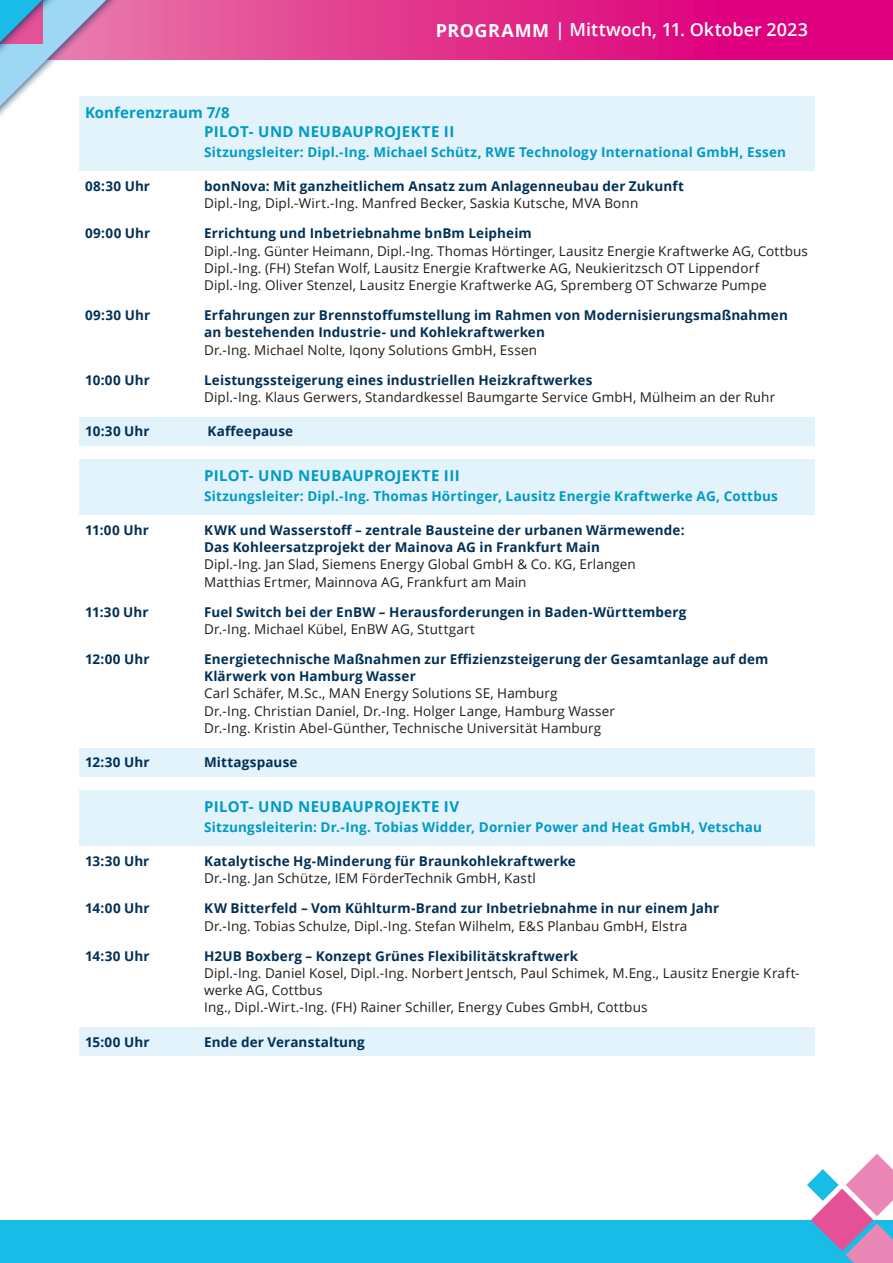
<style>
.page{position:relative;width:893px;height:1263px;background:#fff}
.page>*{position:absolute;margin:0;border:0;box-sizing:border-box;transform-origin:0 0}
.t1{font:600 18px "Open Sans";color:#fff}
.t2{font:700 15px/19.5px "Open Sans";letter-spacing:.025em;color:#009ac3}
.t3{font:13.5px/17.2px "Open Sans";letter-spacing:.01em;color:#1d1d1b}
.t4{font:700 13.5px/17.2px "Open Sans";letter-spacing:.01em;color:#003056}
.t5{font:700 13.5px "Open Sans";letter-spacing:.015em;color:#009ac3}
.s1{font-weight:700}
</style>
<div class="page">
<div style="left:0;top:1220px;width:893px;height:43px;background:#19bbe7"></div>
<svg style="left:136px;top:0;width:757px;height:60px;background:#e1298a"></svg>
<div style="left:0;top:0;width:136px;height:205px;background:#003056;opacity:.75"></div>
<svg style="left:0;top:0;width:126px;height:197px"></svg>
<div style="left:79px;top:96px;width:735px;height:75px;background:#e2f3fc"></div>
<div style="left:79px;top:417px;width:735px;height:29px;background:#e2f3fc"></div>
<div style="left:79px;top:459px;width:735px;height:55px;background:#e2f3fc"></div>
<div style="left:79px;top:748px;width:735px;height:29px;background:#e2f3fc"></div>
<div style="left:79px;top:790px;width:735px;height:55px;background:#e2f3fc"></div>
<div style="left:79px;top:1028px;width:735px;height:28px;background:#e2f3fc"></div>
<svg style="left:807px;top:1154px;width:86px;height:109px"></svg>
<h1 class="t1" style="left:436px;top:18px;width:374px"><span class="s1">PROGRAMM</span> | Mittwoch, 11. Oktober 2023</h1>
<p class="t2" style="left:204px;top:102px;width:252px;text-indent:-119px">Konferenzraum 7/8<br>PILOT- UND NEUBAUPROJEKTE II</p>
<p class="t5" style="left:204px;top:142px;width:583px">Sitzungsleiter: Dipl.-Ing. Michael Schütz, RWE Technology International GmbH, Essen</p>
<p class="t4" style="left:85px;top:177px;width:67px">08:30 Uhr</p>
<p class="t4" style="left:204px;top:177px;width:481px">bonNova: Mit ganzheitlichem Ansatz zum Anlagenneubau der Zukunft</p>
<p class="t3" style="left:204px;top:194px;width:436px">Dipl.-Ing, Dipl.-Wirt.-Ing. Manfred Becker, Saskia Kutsche, MVA Bonn</p>
<p class="t4" style="left:85px;top:224px;width:67px">09:00 Uhr</p>
<p class="t4" style="left:204px;top:224px;width:329px">Errichtung und Inbetriebnahme bnBm Leipheim</p>
<p class="t3" style="left:204px;top:242px;width:605px">Dipl.-Ing. Günter Heimann, Dipl.-Ing. Thomas Hörtinger, Lausitz Energie Kraftwerke AG, Cottbus<br>Dipl.-Ing. (FH) Stefan Wolf, Lausitz Energie Kraftwerke AG, Neukieritzsch OT Lippendorf<br>Dipl.-Ing. Oliver Stenzel, Lausitz Energie Kraftwerke AG, Spremberg OT Schwarze Pumpe</p>
<p class="t4" style="left:85px;top:306px;width:67px">09:30 Uhr</p>
<p class="t4" style="left:204px;top:306px;width:585px">Erfahrungen zur Brennstoffumstellung im Rahmen von Modernisierungsmaßnahmen an bestehenden Industrie- und Kohlekraftwerken</p>
<p class="t3" style="left:204px;top:341px;width:334px">Dr.-Ing. Michael Nolte, Iqony Solutions GmbH, Essen</p>
<p class="t4" style="left:85px;top:371px;width:66px">10:00 Uhr</p>
<p class="t4" style="left:204px;top:371px;width:390px">Leistungssteigerung eines industriellen Heizkraftwerkes</p>
<p class="t3" style="left:204px;top:388px;width:573px">Dipl.-Ing. Klaus Gerwers, Standardkessel Baumgarte Service GmbH, Mülheim an der Ruhr</p>
<p class="t4" style="left:85px;top:422px;width:66px">10:30 Uhr</p>
<p class="t4" style="left:208px;top:422px;width:87px">Kaffeepause</p>
<p class="t2" style="left:204px;top:466px;width:257px">PILOT- UND NEUBAUPROJEKTE III</p>
<p class="t5" style="left:204px;top:486px;width:575px">Sitzungsleiter: Dipl.-Ing. Thomas Hörtinger, Lausitz Energie Kraftwerke AG, Cottbus</p>
<p class="t4" style="left:85px;top:521px;width:65px">11:00 Uhr</p>
<p class="t4" style="left:204px;top:521px;width:482px">KWK und Wasserstoff – zentrale Bausteine der urbanen Wärmewende:<br>Das Kohleersatzprojekt der Mainova AG in Frankfurt Main</p>
<p class="t3" style="left:204px;top:555px;width:433px">Dipl.-Ing. Jan Slad, Siemens Energy Global GmbH &amp; Co. KG, Erlangen<br>Matthias Ertmer, Mainnova AG, Frankfurt am Main</p>
<p class="t4" style="left:85px;top:603px;width:65px">11:30 Uhr</p>
<p class="t4" style="left:204px;top:603px;width:484px">Fuel Switch bei der EnBW – Herausforderungen in Baden-Württemberg</p>
<p class="t3" style="left:204px;top:620px;width:272px">Dr.-Ing. Michael Kübel, EnBW AG, Stuttgart</p>
<p class="t4" style="left:85px;top:650px;width:66px">12:00 Uhr</p>
<p class="t4" style="left:204px;top:650px;width:566px">Energietechnische Maßnahmen zur Effizienzsteigerung der Gesamtanlage auf dem<br>Klärwerk von Hamburg Wasser</p>
<p class="t3" style="left:204px;top:684px;width:412px">Carl Schäfer, M.Sc., MAN Energy Solutions SE, Hamburg<br>Dr.-Ing. Christian Daniel, Dr.-Ing. Holger Lange, Hamburg Wasser<br>Dr.-Ing. Kristin Abel-Günther, Technische Universität Hamburg</p>
<p class="t4" style="left:85px;top:753px;width:66px">12:30 Uhr</p>
<p class="t4" style="left:204px;top:753px;width:95px">Mittagspause</p>
<p class="t2" style="left:204px;top:797px;width:257px">PILOT- UND NEUBAUPROJEKTE IV</p>
<p class="t5" style="left:204px;top:817px;width:559px">Sitzungsleiterin: Dr.-Ing. Tobias Widder, Dornier Power and Heat GmbH, Vetschau</p>
<p class="t4" style="left:85px;top:852px;width:66px">13:30 Uhr</p>
<p class="t4" style="left:204px;top:852px;width:373px">Katalytische Hg-Minderung für Braunkohlekraftwerke</p>
<p class="t3" style="left:204px;top:869px;width:333px">Dr.-Ing. Jan Schütze, IEM FörderTechnik GmbH, Kastl</p>
<p class="t4" style="left:85px;top:899px;width:66px">14:00 Uhr</p>
<p class="t4" style="left:204px;top:899px;width:517px">KW Bitterfeld – Vom Kühlturm-Brand zur Inbetriebnahme in nur einem Jahr</p>
<p class="t3" style="left:204px;top:917px;width:485px">Dr.-Ing. Tobias Schulze, Dipl.-Ing. Stefan Wilhelm, E&amp;S Planbau GmbH, Elstra</p>
<p class="t4" style="left:85px;top:947px;width:66px">14:30 Uhr</p>
<p class="t4" style="left:204px;top:947px;width:375px">H2UB Boxberg – Konzept Grünes Flexibilitätskraftwerk</p>
<p class="t3" style="left:204px;top:964px;width:597px">Dipl.-Ing. Daniel Kosel, Dipl.-Ing. Norbert Jentsch, Paul Schimek, M.Eng., Lausitz Energie Kraft&shy;werke AG, Cottbus<br>Ing., Dipl.-Wirt.-Ing. (FH) Rainer Schiller, Energy Cubes GmbH, Cottbus</p>
<p class="t4" style="left:85px;top:1033px;width:66px">15:00 Uhr</p>
<p class="t4" style="left:204px;top:1033px;width:162px">Ende der Veranstaltung</p>
</div>
